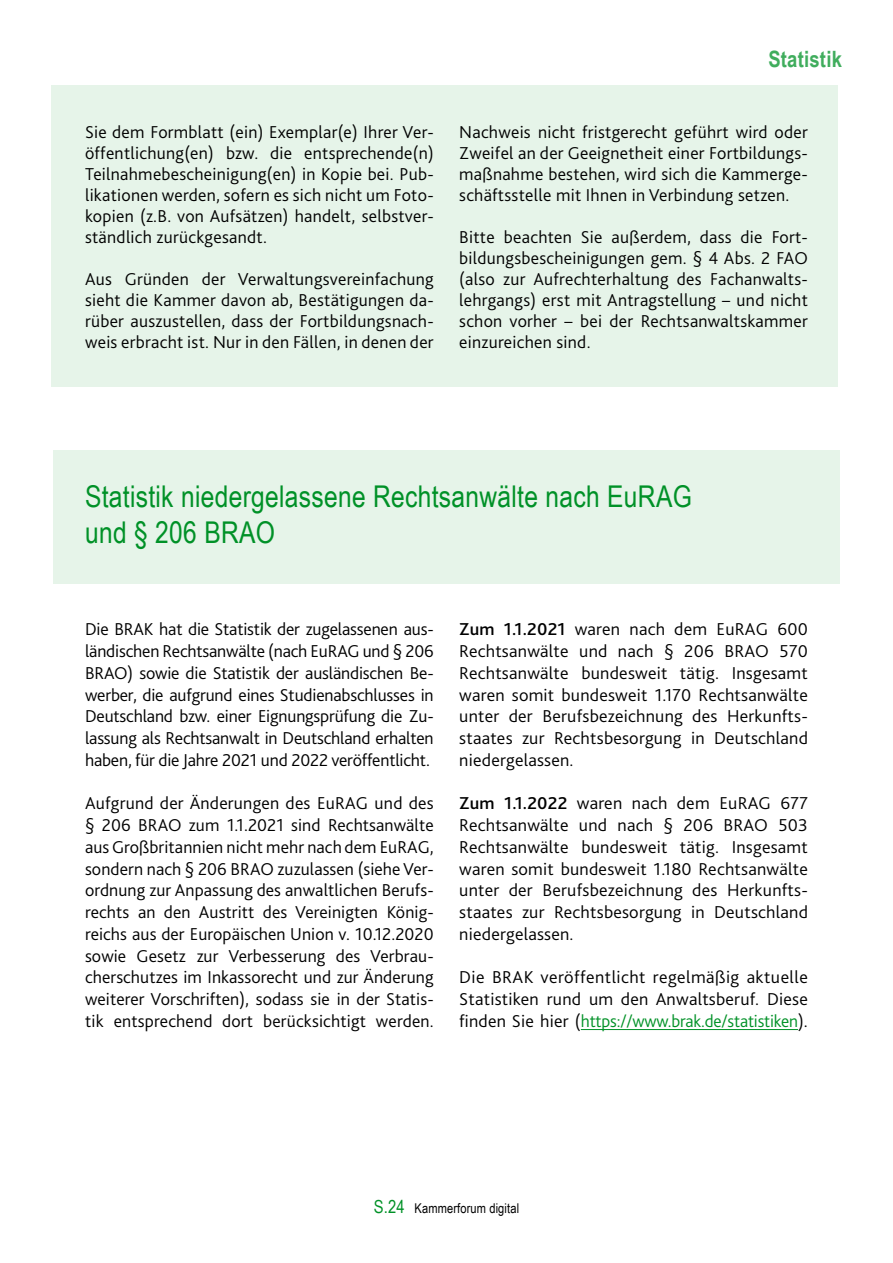
<style>
.page{position:relative;width:893px;height:1263px;background:#fff}
.page>*{position:absolute;margin:0;border:0;box-sizing:border-box;transform-origin:0 0}
.t1{font:30px/36px "Arial Narrow";letter-spacing:.01em;color:#009127}
.t2{font:700 22.5px "Arial Narrow";letter-spacing:.01em;color:#40ad5d}
.Fließtext{font:300 18px/21.8px "Bliss 2";letter-spacing:.01em;color:#000;text-align:justify}
.t3{font:13.5px "Arial Narrow";letter-spacing:.01em;color:#000}
.s1{font-weight:500}
.s2{color:#009127}
.s3{font-size:18px;color:#009127}
</style>
<div class="page">
<div style="left:53px;top:450px;width:787px;height:134px;background:#e6f4e9"></div>
<div style="left:51px;top:85px;width:786px;height:302px;background:#e6f4e9"></div>
<hr style="left:581px;top:1029px;width:217px;height:1px;background:#009127">
<p class="Fließtext" style="left:85px;top:121px;width:350px;line-height:21px">Sie dem Formblatt (ein) Exemplar(e) Ihrer Ver&shy;öffentlichung(en) bzw. die entsprechende(n)<br>Teilnahmebescheinigung(en) in Kopie bei. Pub&shy;likationen werden, sofern es sich nicht um Foto&shy;kopien (z.B. von Aufsätzen) handelt, selbstver&shy;ständlich zurückgesandt.</p>
<p class="Fließtext" style="left:85px;top:268px;width:350px;line-height:21px">Aus Gründen der Verwaltungsvereinfachung sieht die Kammer davon ab, Bestätigungen da&shy;rüber auszustellen, dass der Fortbildungsnach&shy;weis erbracht ist. Nur in den Fällen, in denen der</p>
<p class="t2" style="left:768px;top:42px;width:75px">Statistik</p>
<p class="Fließtext" style="left:459px;top:121px;width:350px;line-height:21px">Nachweis nicht fristgerecht geführt wird oder Zweifel an der Geeignetheit einer Fortbildungs&shy;maßnahme bestehen, wird sich die Kammerge&shy;schäftsstelle mit Ihnen in Verbindung setzen.</p>
<p class="Fließtext" style="left:459px;top:226px;width:350px;line-height:21px">Bitte beachten Sie außerdem, dass die Fort&shy;bildungsbescheinigungen gem. § 4 Abs. 2 FAO (also zur Aufrechterhaltung des Fachanwalts&shy;lehrgangs) erst mit Antragstellung – und nicht schon vorher – bei der Rechtsanwaltskammer einzureichen sind.</p>
<p class="t1" style="left:85px;top:477px;width:608px">Statistik niedergelassene Rechtsanwälte nach EuRAG und § 206 BRAO</p>
<p class="Fließtext" style="left:85px;top:618px;width:350px">Die BRAK hat die Statistik der zugelassenen aus&shy;ländischen Rechtsanwälte (nach EuRAG und § 206<br>BRAO) sowie die Statistik der ausländischen Be&shy;werber, die aufgrund eines Studienabschlusses in Deutschland bzw. einer Eignungsprüfung die Zu&shy;lassung als Rechtsanwalt in Deutschland erhalten haben, für die Jahre 2021 und 2022 veröffentlicht.</p>
<p class="Fließtext" style="left:85px;top:792px;width:350px">Aufgrund der Änderungen des EuRAG und des § 206 BRAO zum 1.1.2021 sind Rechtsanwälte aus Großbritannien nicht mehr nach dem EuRAG, sondern nach § 206 BRAO zuzulassen (siehe Ver&shy;ordnung zur Anpassung des anwaltlichen Berufs&shy;rechts an den Austritt des Vereinigten König&shy;reichs aus der Europäischen Union v. 10.12.2020 sowie Gesetz zur Verbesserung des Verbrau&shy;cherschutzes im Inkassorecht und zur Änderung weiterer Vorschriften), sodass sie in der Statis&shy;tik entsprechend dort berücksichtigt werden.</p>
<p class="Fließtext" style="left:459px;top:618px;width:350px"><span class="s1">Zum 1.1.2021</span> waren nach dem EuRAG 600<br>Rechtsanwälte und nach § 206 BRAO 570<br>Rechtsanwälte bundesweit tätig. Insgesamt waren somit bundesweit 1.170 Rechtsanwälte unter der Berufsbezeichnung des Herkunfts&shy;staates zur Rechtsbesorgung in Deutschland niedergelassen.</p>
<p class="Fließtext" style="left:459px;top:792px;width:350px"><span class="s1">Zum 1.1.2022</span> waren nach dem EuRAG 677<br>Rechtsanwälte und nach § 206 BRAO 503<br>Rechtsanwälte bundesweit tätig. Insgesamt waren somit bundesweit 1.180 Rechtsanwälte unter der Berufsbezeichnung des Herkunfts&shy;staates zur Rechtsbesorgung in Deutschland niedergelassen.</p>
<p class="Fließtext" style="left:459px;top:966px;width:350px">Die BRAK veröffentlicht regelmäßig aktuelle Statistiken rund um den Anwaltsberuf. Diese finden Sie hier (<span class="s2">https://www.brak.de/statistiken</span>).</p>
<p class="t3" style="left:374px;top:1198px;width:147px"><span class="s3">S.24</span> Kammerforum digital</p>
</div>
